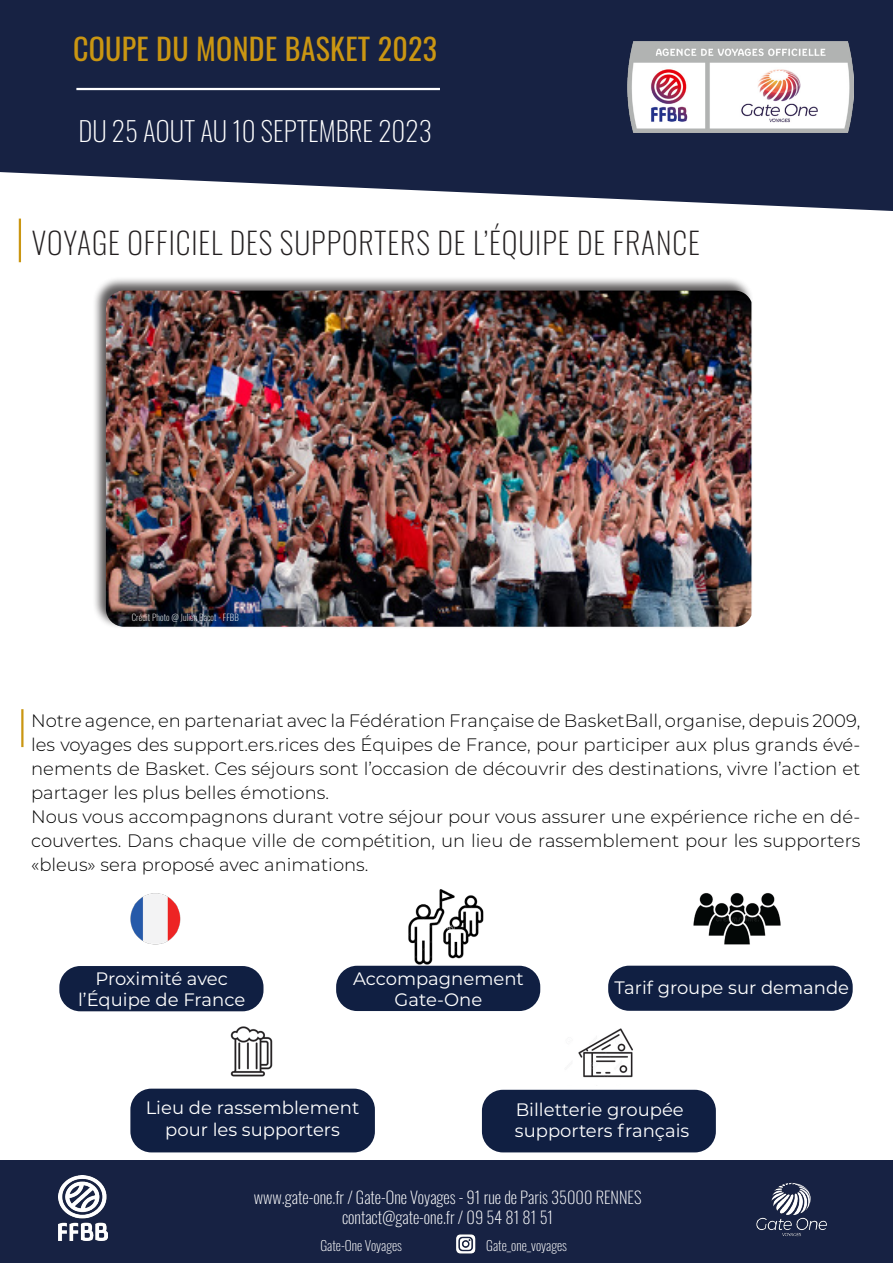
<style>
.page{position:relative;width:893px;height:1263px;background:#fff}
.page>*{position:absolute;margin:0;border:0;box-sizing:border-box;transform-origin:0 0}
.t1{font:200 30px "Oswald";letter-spacing:.03em;color:#231f20}
.t2{font:30px "Oswald";letter-spacing:.01em;color:#ca9612}
.t3{font:200 27px "Oswald";color:#fff}
.t4{font:300 18px/24px "Montserrat";color:#000;text-align:justify}
.t5{font:18px/21.6px "Montserrat";color:#fff;text-align:center}
.t6{font:200 16.5px "Oswald";color:#fff}
.t7{font:200 13.5px "Oswald";color:#fff}
.t8{font:200 9px "Oswald";letter-spacing:.01em;color:#fff}
</style>
<div class="page">
<img style="left:408px;top:889px;width:76px;height:76px">
<div style="left:92px;top:276px;width:662px;height:353px;background:#231f20;opacity:.75"></div>
<img style="left:106px;top:291px;width:645px;height:336px">
<hr style="left:21px;top:709px;width:3px;height:38px;background:#ca9612">
<div style="left:611px;top:969px;width:239px;height:39px;background:#101f42;border-radius:18px"></div>
<div style="left:608px;top:966px;width:245px;height:45px;border:6px solid #101f42;border-radius:18px"></div>
<div style="left:339px;top:969px;width:198px;height:39px;background:#101f42;border-radius:18px"></div>
<div style="left:336px;top:966px;width:204px;height:45px;border:6px solid #101f42;border-radius:18px"></div>
<div style="left:133px;top:1092px;width:239px;height:57px;background:#101f42;border-radius:18px"></div>
<div style="left:130px;top:1089px;width:245px;height:63px;border:6px solid #101f42;border-radius:18px"></div>
<div style="left:485px;top:1093px;width:228px;height:56px;background:#101f42;border-radius:18px"></div>
<div style="left:482px;top:1090px;width:234px;height:62px;border:6px solid #101f42;border-radius:18px"></div>
<img style="left:230px;top:1026px;width:43px;height:51px">
<img style="left:578px;top:1028px;width:55px;height:50px">
<img style="left:130px;top:893px;width:51px;height:52px">
<img style="left:693px;top:893px;width:88px;height:52px">
<hr style="left:19px;top:219px;width:2px;height:43px;background:#ca9612">
<div style="left:62px;top:969px;width:198px;height:39px;background:#101f42;border-radius:18px"></div>
<div style="left:59px;top:966px;width:204px;height:45px;border:6px solid #101f42;border-radius:18px"></div>
<svg style="left:0;top:0;width:893px;height:211px;fill:#172243"></svg>
<img style="left:627px;top:42px;width:226px;height:91px">
<hr style="left:76px;top:88px;width:364px;height:2px;background:#fff">
<div style="left:0;top:1161px;width:893px;height:102px;background:#172243"></div>
<img style="left:756px;top:1182px;width:71px;height:55px">
<img style="left:456px;top:1234px;width:20px;height:20px">
<img style="left:59px;top:1175px;width:48px;height:65px">
<p class="t2" style="left:73px;top:22px;width:366px">COUPE DU MONDE BASKET 2023</p>
<p class="t3" style="left:78px;top:107px;width:355px">DU 25 AOUT AU 10 SEPTEMBRE 2023</p>
<p class="t1" style="left:32px;top:216px;width:669px">VOYAGE OFFICIEL DES SUPPORTERS DE L’ÉQUIPE DE FRANCE</p>
<p class="t8" style="left:132px;top:609px;width:108px">Crédit Photo @ Julien Bacot - FFBB</p>
<p class="t4" style="left:31px;top:708px;width:831px">Notre agence, en partenariat avec la Fédération Française de BasketBall, organise, depuis 2009, les voyages des support.ers.rices des Équipes de France, pour participer aux plus grands évé&shy;nements de Basket. Ces séjours sont l’occasion de découvrir des destinations, vivre l’action et partager les plus belles émotions.</p>
<p class="t4" style="left:31px;top:804px;width:831px">Nous vous accompagnons durant votre séjour pour vous assurer une expérience riche en dé&shy;couvertes. Dans chaque ville de compétition, un lieu de rassemblement pour les supporters «bleus» sera proposé avec animations.</p>
<p class="t5" style="left:78px;top:967px;width:169px">Proximité avec l’Équipe de France</p>
<p class="t5" style="left:353px;top:967px;width:172px">Accompagnement</p>
<p class="t5" style="left:395px;top:988px;width:89px">Gate-One</p>
<p class="t5" style="left:614px;top:976px;width:236px">Tarif groupe sur demande</p>
<p class="t5" style="left:146px;top:1096px;width:215px">Lieu de rassemblement pour les supporters</p>
<p class="t5" style="left:516px;top:1098px;width:170px">Billetterie groupée</p>
<p class="t5" style="left:515px;top:1119px;width:176px">supporters français</p>
<p class="t6" style="left:254px;top:1183px;width:389px">www.gate-one.fr / Gate-One Voyages - 91 rue de Paris 35000 RENNES</p>
<p class="t6" style="left:342px;top:1202px;width:213px">contact@gate-one.fr / 09 54 81 81 51</p>
<p class="t7" style="left:320px;top:1234px;width:83px">Gate-One Voyages</p>
<p class="t7" style="left:486px;top:1233px;width:82px">Gate_one_voyages</p>
<p class="t7" style="left:326px;top:1231px;width:83px">Gate-One Voyages</p>
</div>
